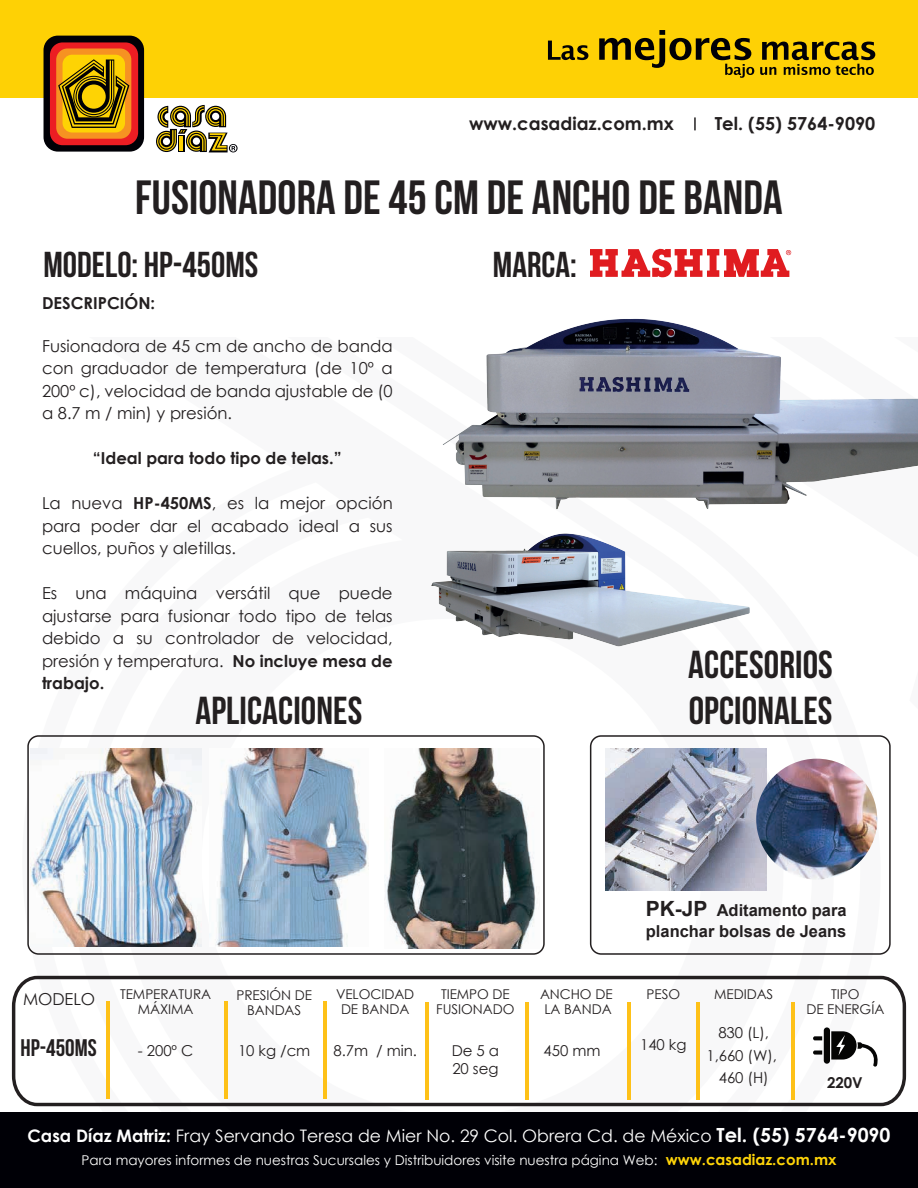
<style>
.page{position:relative;width:918px;height:1188px;background:#fff}
.page>*{position:absolute;margin:0;border:0;box-sizing:border-box;transform-origin:0 0}
.t1{font:48px "Bebas Neue";letter-spacing:.005em;color:#231f20}
.t2{font:39px/46.8px "Bebas Neue";letter-spacing:.005em;color:#231f20}
.t3{font:36px "Bebas Neue";color:#231f20}
.t4{font:24px "Bebas Neue";color:#231f20}
.t5{font:700 18px "Century Gothic";color:#231f20}
.t6{font:17.25px "Century Gothic";color:#fff}
.t7{font:16.5px/22.5px "Century Gothic";color:#231f20;text-align:justify}
.t8{font:700 16.5px/21px "Arial";color:#231f20}
.t9{font:700 16.5px "Century Gothic";color:#231f20}
.t10{font:15px/22.5px "Century Gothic";letter-spacing:-.005em;color:#231f20;text-align:center}
.t11{font:700 15px "Century Gothic";color:#231f20}
.t12{font:13.5px/15px "Century Gothic";letter-spacing:-.005em;color:#231f20;text-align:center}
.t13{font:13.5px "Century Gothic";color:#fff}
.s1{font-weight:700}
.s2{font-size:21px}
.s3{font-weight:700;font-size:19.5px}
.s4{font-weight:700;font-size:15px;color:#fed409}
</style>
<div class="page">
<div style="left:0;top:0;width:918px;height:97px;background:#fed105"></div>
<svg style="left:548px;top:41px;width:40px;height:19px"></svg>
<svg style="left:599px;top:30px;width:155px;height:48px"></svg>
<svg style="left:760px;top:42px;width:115px;height:33px"></svg>
<svg style="left:694px;top:117px;width:2px;height:13px"></svg>
<div style="left:0;top:1112px;width:918px;height:76px;background:#000006"></div>
<div style="left:44px;top:36px;width:100px;height:116px;background:#000006;border-radius:14px"></div>
<div style="left:50px;top:42px;width:88px;height:103px;background:#ec1d23;border-radius:13px"></div>
<div style="left:56px;top:48px;width:75px;height:91px;background:#f69222;border-radius:11px"></div>
<div style="left:63px;top:55px;width:62px;height:78px;background:#fed304;border-radius:10px"></div>
<svg style="left:58px;top:59px;width:71px;height:69px"></svg>
<svg style="left:156px;top:105px;width:82px;height:47px"></svg>
<svg style="left:11px;top:975px;width:896px;height:132px"></svg>
<hr style="left:323px;top:1001px;width:3px;height:98px;background:#fec118">
<hr style="left:425px;top:1003px;width:3px;height:97px;background:#fec118">
<hr style="left:792px;top:1003px;width:3px;height:97px;background:#fec118">
<hr style="left:106px;top:1001px;width:3px;height:98px;background:#fec118">
<hr style="left:224px;top:1001px;width:3px;height:98px;background:#fec118">
<hr style="left:697px;top:1003px;width:3px;height:97px;background:#fec118">
<hr style="left:628px;top:1003px;width:3px;height:97px;background:#fec118">
<hr style="left:526px;top:1003px;width:3px;height:97px;background:#fec118">
<div style="left:824px;top:1027px;width:6px;height:37px;background:#050504;border-radius:3px"></div>
<svg style="left:813px;top:1036px;width:9px;height:4px"></svg>
<svg style="left:813px;top:1051px;width:9px;height:4px"></svg>
<svg style="left:831px;top:1031px;width:47px;height:36px"></svg>
<svg style="left:590px;top:249px;width:201px;height:29px"></svg>
<img style="left:30px;top:748px;width:172px;height:198px">
<div style="left:27px;top:735px;width:518px;height:220px;border:2px solid #231f20;border-radius:10px"></div>
<img style="left:209px;top:748px;width:160px;height:198px">
<img style="left:384px;top:748px;width:155px;height:201px">
<svg style="left:589px;top:735px;width:302px;height:220px"></svg>
<img style="left:605px;top:748px;width:161px;height:142px">
<img style="left:756px;top:759px;width:121px;height:121px;border-radius:61px">
<img style="left:431px;top:533px;width:319px;height:114px">
<img style="left:443px;top:318px;width:475px;height:192px">
<p class="t5" style="left:469px;top:113px;width:206px">www.casadiaz.com.mx</p>
<p class="t5" style="left:715px;top:113px;width:162px">Tel. (55) 5764-9090</p>
<h1 class="t1" style="left:135px;top:171px;width:649px">FUSIONADORA DE 45 CM DE ANCHO DE BANDA</h1>
<h3 class="t3" style="left:44px;top:244px;width:216px">MODELO: HP-450MS</h3>
<h3 class="t3" style="left:493px;top:244px;width:85px">MARCA:</h3>
<p class="t9" style="left:42px;top:293px;width:115px">DESCRIPCIÓN:</p>
<p class="t7" style="left:42px;top:334px;width:352px">Fusionadora de 45 cm de ancho de banda con graduador de temperatura (de 10º a 200º c), velocidad de banda ajustable de (0 a 8.7 m / min) y presión.</p>
<p class="t9" style="left:93px;top:448px;width:250px">“Ideal para todo tipo de telas.”</p>
<p class="t7" style="left:42px;top:492px;width:352px">La nueva <span class="s1">HP-450MS</span>, es la mejor opción para poder dar el acabado ideal a sus cuellos, puños y aletillas.</p>
<p class="t7" style="left:42px;top:582px;width:352px">Es una máquina versátil que puede ajustarse para fusionar todo tipo de telas debido a su controlador de velocidad, presión y temperatura. <span class="s1">No incluye mesa de trabajo.</span></p>
<h2 class="t2" style="left:195px;top:687px;width:168px">APLICACIONES</h2>
<h2 class="t2" style="left:688px;top:640px;width:146px">ACCESORIOS<br>OPCIONALES</h2>
<p class="t8" style="left:646px;top:901px;width:202px"><span class="s2">PK-JP</span> Aditamento para planchar bolsas de Jeans</p>
<p class="t7" style="left:23px;top:988px;width:74px">MODELO</p>
<h3 class="t4" style="left:20px;top:1034px;width:78px">HP-450MS</h3>
<p class="t12" style="left:236px;top:988px;width:77px">PRESIÓN DE<br>BANDAS</p>
<p class="t12" style="left:120px;top:987px;width:93px">TEMPERATURA</p>
<p class="t12" style="left:647px;top:987px;width:35px">PESO</p>
<p class="t12" style="left:714px;top:987px;width:61px">MEDIDAS</p>
<p class="t12" style="left:138px;top:1002px;width:57px">MÁXIMA</p>
<p class="t12" style="left:336px;top:987px;width:80px">VELOCIDAD<br>DE BANDA</p>
<p class="t12" style="left:436px;top:987px;width:80px">TIEMPO DE<br>FUSIONADO</p>
<p class="t12" style="left:540px;top:987px;width:74px">ANCHO DE<br>LA BANDA</p>
<p class="t10" style="left:138px;top:1039px;width:57px">- 200º C</p>
<p class="t10" style="left:238px;top:1039px;width:74px">10 kg /cm</p>
<p class="t10" style="left:334px;top:1039px;width:85px">8.7m / min.</p>
<p class="t10" style="left:640px;top:1033px;width:48px">140 kg</p>
<p class="t10" style="left:452px;top:1039px;width:49px">De 5 a</p>
<p class="t10" style="left:544px;top:1039px;width:58px">450 mm</p>
<p class="t10" style="left:452px;top:1057px;width:48px">20 seg</p>
<p class="t10" style="left:706px;top:1021px;width:72px">830 (L),<br>1,660 (W),<br>460 (H)</p>
<p class="t12" style="left:806px;top:987px;width:80px">TIPO<br>DE ENERGÍA</p>
<p class="t11" style="left:827px;top:1074px;width:37px">220V</p>
<p class="t6" style="left:28px;top:1124px;width:864px"><span class="s1">Casa Díaz Matriz:</span> Fray Servando Teresa de Mier No. 29 Col. Obrera Cd. de México <span class="s3">Tel. (55) 5764-9090</span></p>
<p class="t13" style="left:81px;top:1151px;width:757px">Para mayores informes de nuestras Sucursales y Distribuidores visite nuestra página Web: <span class="s4">www.casadiaz.com.mx</span></p>
</div>
